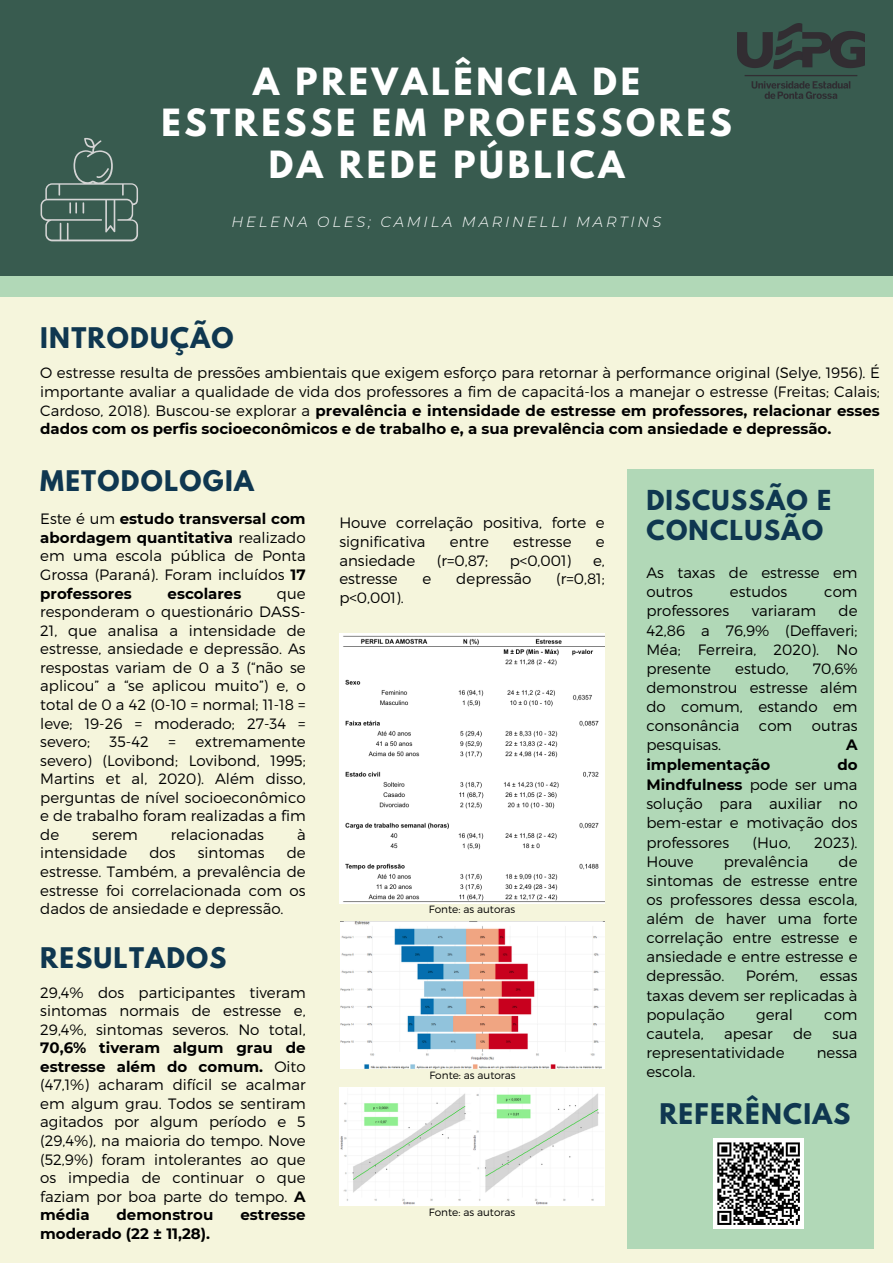
<style>
.page{position:relative;width:893px;height:1263px;background:#f5f5dc}
.page>*{position:absolute;margin:0;border:0;box-sizing:border-box;transform-origin:0 0}
.t1{font:700 33.22px/41.2px "League Spartan";letter-spacing:.11em;color:#fff;text-align:center}
.t2{font:700 25.2px "League Spartan";letter-spacing:.05em;color:#0f3750}
.t3{font:700 24.38px/29.8px "League Spartan";letter-spacing:.05em;color:#0f3750}
.t4{font:300 15px/18.6px "Montserrat";color:#000;text-align:justify}
.t5{font:700 15px "Montserrat";color:#000}
.t6{font:italic 300 14.7px "Montserrat";letter-spacing:.19em;color:#fff}
.t7{font:300 10.5px "Montserrat";color:#000}
.s1{font-weight:700}
</style>
<div class="page">
<div style="left:0;top:0;width:893px;height:276px;background:#385b4f"></div>
<div style="left:0;top:276px;width:893px;height:20px;background:#b1d8b7"></div>
<div style="left:627px;top:469px;width:246px;height:779px;background:#b1d8b7"></div>
<svg style="left:41px;top:138px;width:97px;height:103px"></svg>
<img style="left:737px;top:24px;width:127px;height:75px">
<img style="left:339px;top:1087px;width:266px;height:118px">
<img style="left:340px;top:921px;width:265px;height:148px">
<img style="left:339px;top:634px;width:266px;height:270px">
<div style="left:713px;top:1138px;width:91px;height:91px;background:#fff"></div>
<svg style="left:717px;top:1142px;width:83px;height:83px"></svg>
<h2 class="t1" style="left:161px;top:65px;width:571px">A PREVALÊNCIA DE<br>ESTRESSE EM PROFESSORES<br>DA REDE PÚBLICA</h2>
<p class="t6" style="left:231px;top:213px;width:431px">HELENA OLES; CAMILA MARINELLI MARTINS</p>
<h3 class="t2" style="left:40px;top:326px;width:195px">INTRODUÇÃO</h3>
<h2 class="t4" style="left:40px;top:363px;width:841px">O estresse resulta de pressões ambientais que exigem esforço para retornar à performance original (Selye, 1956). É importante avaliar a qualidade de vida dos professores a fim de capacitá-los a manejar o estresse (Freitas; Calais; Cardoso, 2018). Buscou-se explorar a <span class="s1">prevalência e intensidade de estresse em professores, relacionar esses dados com os perfis socioeconômicos e de trabalho e, a sua prevalência com ansiedade e depressão.</span></h2>
<h3 class="t2" style="left:40px;top:468px;width:215px">METODOLOGIA</h3>
<h2 class="t4" style="left:40px;top:509px;width:267px">Este é um <span class="s1">estudo transversal com abordagem quantitativa</span> realizado em uma escola pública de Ponta Grossa (Paraná). Foram incluídos <span class="s1">17 professores</span></h2>
<h3 class="t3" style="left:646px;top:488px;width:186px">DISCUSSÃO E<br>CONCLUSÃO</h3>
<h3 class="t4" style="left:646px;top:562px;width:213px;line-height:19.1px">As taxas de estresse em outros</h3>
<p class="t4" style="left:339px;top:513px;width:267px">Houve correlação positiva, forte e significativa</p>
<p class="t4" style="left:450px;top:531px;width:40px">entre</p>
<p class="t4" style="left:513px;top:531px;width:60px">estresse</p>
<p class="t4" style="left:596px;top:531px;width:10px">e</p>
<p class="t4" style="left:339px;top:550px;width:77px">ansiedade</p>
<p class="t4" style="left:437px;top:550px;width:53px">(r=0,87;</p>
<p class="t4" style="left:510px;top:550px;width:63px">p&lt;0,001)</p>
<p class="t4" style="left:593px;top:550px;width:13px">e,</p>
<p class="t4" style="left:339px;top:569px;width:60px">estresse</p>
<p class="t4" style="left:422px;top:569px;width:10px">e</p>
<p class="t4" style="left:456px;top:569px;width:77px">depressão</p>
<p class="t4" style="left:556px;top:569px;width:50px">(r=0,81;</p>
<p class="t4" style="left:339px;top:587px;width:66px">p&lt;0,001).</p>
<h3 class="t4" style="left:730px;top:582px;width:59px">estudos</h3>
<h3 class="t4" style="left:824px;top:582px;width:35px">com</h3>
<h2 class="t5" style="left:168px;top:584px;width:75px">escolares</h2>
<h2 class="t4" style="left:40px;top:583px;width:267px;text-indent:237px">que responderam o questionário DASS-21, que analisa a intensidade de estresse, ansiedade e depressão. As respostas variam de 0 a 3 (“não se aplicou” a “se aplicou muito”) e, o total de 0 a 42 (0-10 = normal; 11-18 = leve; 19-26 = moderado; 27-34 = severo;</h2>
<h3 class="t4" style="left:646px;top:601px;width:84px">professores</h3>
<h3 class="t4" style="left:751px;top:601px;width:66px">variaram</h3>
<h3 class="t4" style="left:646px;top:601px;width:213px;line-height:19.1px;text-indent:192px">de 42,86 a 76,9% (Deffaveri; Méa; Ferreira, 2020). No presente</h3>
<h3 class="t4" style="left:735px;top:658px;width:55px">estudo,</h3>
<h3 class="t4" style="left:646px;top:658px;width:213px;line-height:19.1px;text-indent:166px">70,6% demonstrou estresse além do comum, estando em consonância</h3>
<h3 class="t4" style="left:759px;top:716px;width:35px">com</h3>
<h3 class="t4" style="left:811px;top:716px;width:47px">outras</h3>
<h2 class="t4" style="left:110px;top:732px;width:41px">35-42</h2>
<h2 class="t4" style="left:168px;top:732px;width:9px">=</h2>
<h2 class="t4" style="left:40px;top:732px;width:267px;text-indent:155px">extremamente severo) (Lovibond; Lovibond, 1995; Martins et al, 2020). Além disso, perguntas de nível socioeconômico e de trabalho foram realizadas a fim de</h2>
<h3 class="t4" style="left:646px;top:735px;width:76px">pesquisas.</h3>
<h3 class="t5" style="left:846px;top:736px;width:13px">A</h3>
<h3 class="t5" style="left:646px;top:755px;width:125px">implementação</h3>
<h3 class="t4" style="left:646px;top:754px;width:213px;line-height:19.4px;text-indent:191px"><span class="s1">do Mindfulness</span> pode ser uma solução para auxiliar no bem-estar e motivação dos professores</h3>
<h2 class="t4" style="left:92px;top:824px;width:47px">serem</h2>
<h2 class="t4" style="left:171px;top:824px;width:95px">relacionadas</h2>
<h2 class="t4" style="left:297px;top:824px;width:10px">à</h2>
<h2 class="t4" style="left:40px;top:843px;width:88px">intensidade</h2>
<h2 class="t4" style="left:149px;top:843px;width:28px">dos</h2>
<h2 class="t4" style="left:198px;top:843px;width:68px">sintomas</h2>
<h3 class="t4" style="left:752px;top:832px;width:40px">(Huo,</h3>
<h3 class="t4" style="left:814px;top:832px;width:45px">2023).</h3>
<h2 class="t4" style="left:40px;top:843px;width:267px;text-indent:246px">de estresse. Também, a prevalência de estresse foi correlacionada com os dados de ansiedade e depressão.</h2>
<h3 class="t4" style="left:646px;top:851px;width:49px">Houve</h3>
<h3 class="t4" style="left:724px;top:851px;width:86px">prevalência</h3>
<h3 class="t4" style="left:646px;top:851px;width:213px;line-height:19.1px;text-indent:192px">de sintomas de estresse entre os professores dessa escola, além de haver uma forte correlação entre estresse e ansiedade e entre estresse e depressão.</h3>
<p class="t7" style="left:429px;top:903px;width:88px">Fonte: as autoras</p>
<p class="t2" style="left:40px;top:945px;width:188px">RESULTADOS</p>
<p class="t4" style="left:40px;top:982px;width:267px">29,4% dos participantes tiveram sintomas normais de estresse e, 29,4%, sintomas severos. No total, <span class="s1">70,6% tiveram algum grau de estresse além do comum.</span> Oito (47,1%) acharam difícil se acalmar em algum grau. Todos se sentiram agitados por algum período e 5 (29,4%), na maioria do tempo. Nove (52,9%) foram intolerantes ao que os impedia de continuar o que faziam por boa parte do tempo. <span class="s1">A média</span></p>
<h3 class="t4" style="left:746px;top:966px;width:54px">Porém,</h3>
<h3 class="t4" style="left:646px;top:966px;width:213px;line-height:19.1px;text-indent:173px">essas taxas devem ser replicadas à população</h3>
<h3 class="t4" style="left:756px;top:1004px;width:38px">geral</h3>
<h3 class="t4" style="left:824px;top:1004px;width:35px">com</h3>
<h3 class="t4" style="left:646px;top:1023px;width:59px">cautela,</h3>
<h3 class="t4" style="left:724px;top:1023px;width:50px">apesar</h3>
<h3 class="t4" style="left:793px;top:1023px;width:20px">de</h3>
<h3 class="t4" style="left:832px;top:1023px;width:27px">sua</h3>
<h3 class="t4" style="left:646px;top:1042px;width:140px">representatividade</h3>
<h3 class="t4" style="left:816px;top:1042px;width:42px">nessa</h3>
<h3 class="t4" style="left:646px;top:1062px;width:51px">escola.</h3>
<p class="t7" style="left:429px;top:1068px;width:88px">Fonte: as autoras</p>
<p class="t2" style="left:659px;top:1101px;width:192px">REFERÊNCIAS</p>
<p class="t7" style="left:429px;top:1205px;width:88px">Fonte: as autoras</p>
<p class="t5" style="left:117px;top:1206px;width:98px">demonstrou</p>
<p class="t5" style="left:240px;top:1206px;width:67px">estresse</p>
<p class="t5" style="left:40px;top:1224px;width:171px">moderado (22 ± 11,28).</p>
</div>
